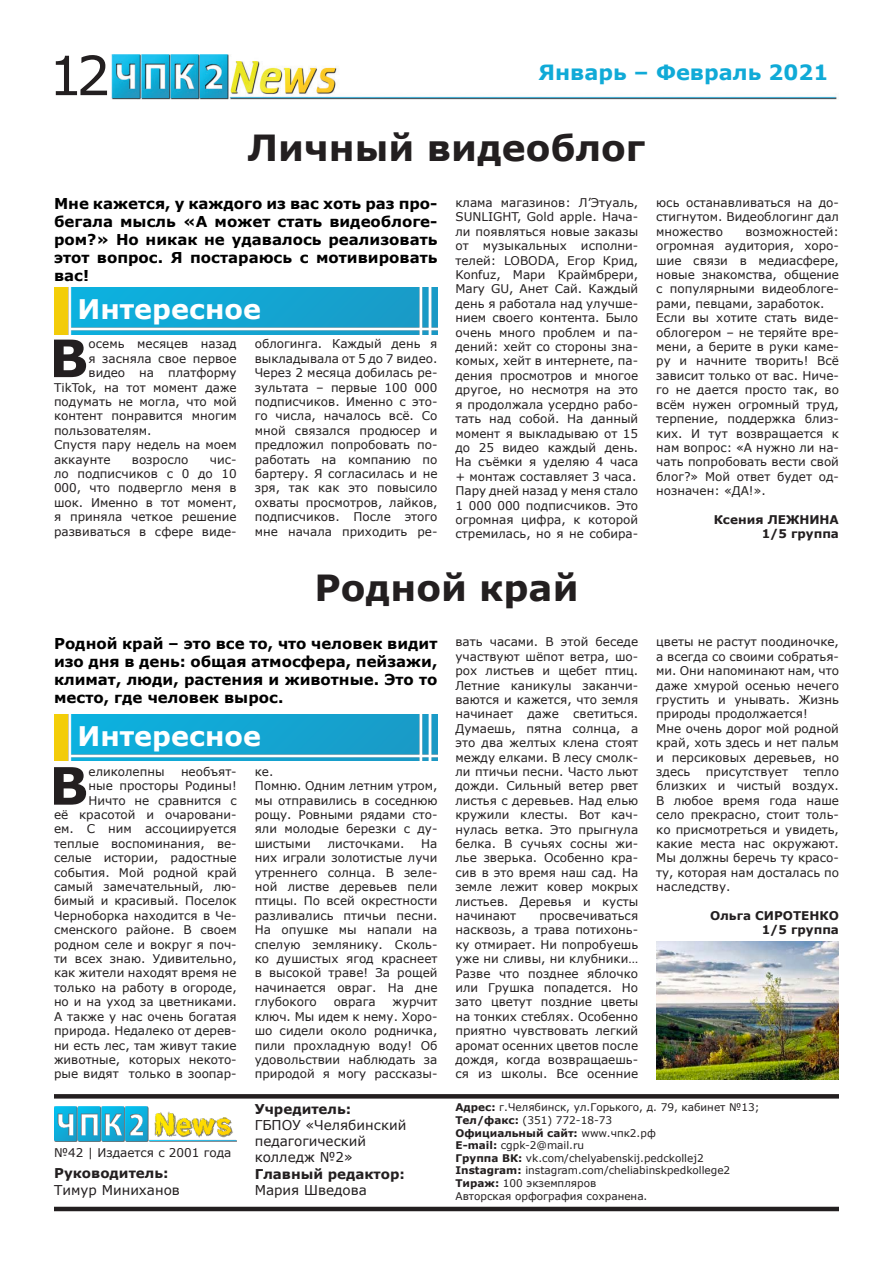
<style>
.page{position:relative;width:893px;height:1263px;background:#fff}
.page>*{position:absolute;margin:0;border:0;box-sizing:border-box;transform-origin:0 0}
.t1{font:54px "Verdana";color:#231f20}
.t2{font:700 51.6px "Verdana";color:#231f20}
.t3{font:700 36px "Verdana";color:#231f20}
.t4{font:700 27px "Verdana";color:#fff}
.t5{font:700 21px "Verdana";color:#10aad7}
.t6{font:700 15px/18px "Verdana";color:#000;text-align:justify}
.t7{font:13.5px/16.2px "Verdana";color:#231f20}
.t8{font:700 13.5px "Verdana";color:#231f20}
.t9{font:12px/14.4px "Verdana";color:#231f20;text-align:justify}
.t10{font:700 12px "Verdana";color:#231f20}
.t11{font:10.5px "Verdana";color:#231f20}
.t12{font:700 10.5px "Verdana";color:#231f20}
.s1{font-weight:700}
.s2{font-weight:400}
</style>
<div class="page">
<img style="left:111px;top:54px;width:726px;height:46px">
<hr style="left:54px;top:1207px;width:785px;height:4px;background:#231f20">
<img style="left:54px;top:288px;width:383px;height:46px">
<img style="left:54px;top:714px;width:383px;height:47px">
<svg style="left:54px;top:1094px;width:785px;height:4px;background:#282425"></svg>
<img style="left:54px;top:1106px;width:183px;height:35px">
<img style="left:656px;top:942px;width:183px;height:137px">
<h1 class="t1" style="left:48px;top:41px;width:64px">12</h1>
<h3 class="t5" style="left:538px;top:59px;width:291px">Январь – Февраль 2021</h3>
<p class="t3" style="left:248px;top:124px;width:399px">Личный видеоблог</p>
<p class="t6" style="left:54px;top:195px;width:385px">Мне кажется, у каждого из вас хоть раз про&shy;бегала мысль «А может стать видеоблоге&shy;ром?» Но никак не удавалось реализовать этот вопрос. Я постараюсь с мотивировать вас!</p>
<p class="t9" style="left:455px;top:196px;width:184px">клама магазинов: Л’Этуаль, SUNLIGHT, Gold apple. Нача&shy;ли появляться новые заказы от музыкальных исполни&shy;телей: LOBODA, Егор Крид, Konfuz, Мари Краймбрери, Mary GU, Анет Сай. Каждый день я работала над улучше&shy;нием своего контента. Было очень много проблем и па&shy;дений: хейт со стороны зна&shy;комых, хейт в интернете, па&shy;дения просмотров и многое другое, но несмотря на это я продолжала усердно рабо&shy;тать над собой. На данный момент я выкладываю от 15 до 25 видео каждый день.<br>На съёмки я уделяю 4 часа + монтаж составляет 3 часа.</p>
<p class="t9" style="left:455px;top:484px;width:184px">Пару дней назад у меня стало 1 000 000 подписчиков. Это огромная цифра, к которой стремилась, но я не собира-</p>
<p class="t4" style="left:78px;top:292px;width:185px">Интересное</p>
<p class="t9" style="left:255px;top:337px;width:184px">облогинга. Каждый день я выкладывала от 5 до 7 видео.<br>Через 2 месяца добилась ре&shy;зультата – первые 100 000 подписчиков. Именно с это&shy;го числа, началось всё. Со мной связался продюсер и предложил попробовать по&shy;работать на компанию по бартеру. Я согласилась и не зря, так как это повысило охваты просмотров, лайков, подписчиков. После этого мне начала приходить ре-</p>
<p class="t2" style="left:49px;top:325px;width:41px">В</p>
<p class="t9" style="left:89px;top:337px;width:150px">осемь месяцев назад</p>
<p class="t9" style="left:89px;top:351px;width:150px">я засняла свое первое</p>
<p class="t9" style="left:89px;top:366px;width:150px">видео на платформу</p>
<p class="t9" style="left:54px;top:380px;width:184px">TikTok, на тот момент даже</p>
<p class="t9" style="left:54px;top:394px;width:184px">подумать не могла, что мой</p>
<p class="t9" style="left:54px;top:409px;width:184px">контент понравится многим</p>
<p class="t9" style="left:54px;top:423px;width:99px">пользователям.</p>
<p class="t9" style="left:54px;top:438px;width:184px">Спустя пару недель на моем аккаунте</p>
<p class="t9" style="left:132px;top:452px;width:58px">возросло</p>
<p class="t9" style="left:54px;top:452px;width:184px;text-indent:156px">чис&shy;ло подписчиков с 0 до 10<br>000, что подвергло меня в шок. Именно в тот момент, я приняла четкое решение развиваться в сфере виде-</p>
<p class="t9" style="left:656px;top:196px;width:184px">юсь останавливаться на до&shy;стигнутом. Видеоблогинг дал множество</p>
<p class="t9" style="left:656px;top:224px;width:184px;text-indent:89px">возможностей: огромная аудитория, хоро&shy;шие связи в медиасфере, новые знакомства, общение с популярными видеоблоге&shy;рами, певцами, заработок.</p>
<p class="t9" style="left:656px;top:311px;width:184px">Если вы хотите стать виде&shy;облогером – не теряйте вре&shy;мени, а берите в руки каме&shy;ру и начните творить! Всё зависит только от вас. Ниче&shy;го не дается просто так, во всём нужен огромный труд, терпение, поддержка близ&shy;ких. И тут возвращается к нам вопрос: «А нужно ли на&shy;чать попробовать вести свой блог?» Мой ответ будет од&shy;нозначен: «ДА!».</p>
<p class="t10" style="left:714px;top:512px;width:127px">Ксения ЛЕЖНИНА</p>
<p class="t10" style="left:762px;top:526px;width:79px">1/5 группа</p>
<p class="t3" style="left:314px;top:564px;width:266px">Родной край</p>
<p class="t6" style="left:54px;top:634px;width:385px">Родной край – это все то, что человек видит изо дня в день: общая атмосфера, пейзажи, климат, люди, растения и животные. Это то место, где человек вырос.</p>
<p class="t4" style="left:78px;top:718px;width:185px">Интересное</p>
<p class="t9" style="left:54px;top:764px;width:184px;text-align:right">необъят-<br>ные просторы Родины!<br>Ничто не сравнится с<br>её красотой и очаровани&shy;ем. С ним ассоциируется теплые воспоминания, ве&shy;селые истории, радостные события. Мой родной край самый замечательный, лю&shy;бимый и красивый. Поселок<br>Черноборка находится в Че&shy;сменского районе. В своем родном селе и вокруг я поч&shy;ти всех знаю. Удивительно, как жители находят время не только на работу в огороде, но и на уход за цветниками.<br>А также у нас очень богатая природа. Недалеко от дерев&shy;ни есть лес, там живут такие животные, которых некото&shy;рые видят только в зоопар-</p>
<p class="t2" style="left:49px;top:752px;width:41px">В</p>
<p class="t9" style="left:89px;top:764px;width:78px">еликолепны</p>
<p class="t9" style="left:255px;top:764px;width:20px">ке.</p>
<p class="t9" style="left:255px;top:779px;width:184px">Помню. Одним летним утром, мы отправились в соседнюю рощу. Ровными рядами сто&shy;яли молодые березки с ду&shy;шистыми</p>
<p class="t9" style="left:255px;top:836px;width:184px;text-indent:167px">На них играли золотистые лучи утреннего солнца. В зеле&shy;ной листве деревьев пели птицы. По всей окрестности разливались птичьи песни.<br>На опушке мы напали на спелую землянику. Сколь&shy;ко душистых ягод краснеет в высокой траве! За рощей начинается овраг. На дне глубокого</p>
<p class="t9" style="left:328px;top:836px;width:78px">листочками.</p>
<p class="t9" style="left:255px;top:995px;width:184px;text-indent:138px">журчит ключ. Мы идем к нему. Хоро&shy;шо сидели около родничка, пили прохладную воду! Об удовольствии наблюдать за природой я могу рассказы-</p>
<p class="t9" style="left:334px;top:995px;width:43px">оврага</p>
<p class="t9" style="left:455px;top:635px;width:184px">вать часами. В этой беседе участвуют шёпот ветра, шо&shy;рох листьев и щебет птиц.<br>Летние каникулы заканчи&shy;ваются и кажется, что земля начинает даже светиться.<br>Думаешь, пятна солнца, а это два желтых клена стоят между елками. В лесу смолк&shy;ли птичьи песни. Часто льют дожди. Сильный ветер рвет листья с деревьев. Над елью кружили клесты. Вот кач&shy;нулась ветка. Это прыгнула белка. В сучьях сосны жи&shy;лье зверька. Особенно кра&shy;сив в это время наш сад. На земле лежит ковер мокрых листьев. Деревья и кусты начинают</p>
<p class="t9" style="left:455px;top:908px;width:184px;text-indent:84px">просвечиваться насквозь, а трава потихонь&shy;ку отмирает. Ни попробуешь уже ни сливы, ни клубники… Разве что позднее яблочко или Грушка попадется. Но зато цветут поздние цветы на тонких стеблях. Особенно приятно чувствовать легкий аромат осенних цветов после дождя, когда возвращаешь&shy;ся из школы. Все осенние</p>
<p class="t9" style="left:656px;top:635px;width:184px">цветы не растут поодиночке, а всегда со своими собратья&shy;ми. Они напоминают нам, что даже хмурой осенью нечего грустить и унывать. Жизнь природы продолжается!</p>
<p class="t9" style="left:656px;top:721px;width:184px">Мне очень дорог мой родной край, хоть здесь и нет пальм и персиковых деревьев, но здесь</p>
<p class="t9" style="left:656px;top:764px;width:184px;text-indent:147px">тепло близких и чистый воздух.<br>В любое время года наше село прекрасно, стоит толь&shy;ко присмотреться и увидеть, какие места нас окружают.<br>Мы должны беречь ту красо&shy;ту, которая нам досталась по наследству.</p>
<p class="t10" style="left:710px;top:908px;width:130px">Ольга СИРОТЕНКО</p>
<p class="t10" style="left:762px;top:922px;width:79px">1/5 группа</p>
<p class="t9" style="left:706px;top:764px;width:83px">присутствует</p>
<p class="t9" style="left:54px;top:1146px;width:179px">№42 | Издается с 2001 года</p>
<p class="t8" style="left:54px;top:1165px;width:116px">Руководитель:</p>
<p class="t7" style="left:54px;top:1182px;width:127px">Тимур Миниханов</p>
<p class="t8" style="left:255px;top:1100px;width:98px">Учредитель:</p>
<p class="t7" style="left:255px;top:1117px;width:153px">ГБПОУ «Челябинский педагогический</p>
<p class="t7" style="left:255px;top:1149px;width:100px">колледж №2»</p>
<p class="t8" style="left:255px;top:1165px;width:152px">Главный редактор:</p>
<p class="t7" style="left:255px;top:1182px;width:114px">Мария Шведова</p>
<p class="t11" style="left:455px;top:1101px;width:306px"><span class="s1">Адрес:</span> г.Челябинск, ул.Горького, д. 79, кабинет №13;</p>
<p class="t11" style="left:455px;top:1113px;width:158px"><span class="s1">Тел/факс:</span> (351) 772-18-73</p>
<p class="t12" style="left:455px;top:1126px;width:202px">Официальный сайт: <span class="s2">www.чпк2.рф</span></p>
<p class="t11" style="left:455px;top:1139px;width:130px"><span class="s1">E-mail:</span> cgpk-2@mail.ru</p>
<p class="t11" style="left:455px;top:1151px;width:250px"><span class="s1">Группа ВК:</span> vk.com/chelyabenskij.pedckollej2</p>
<p class="t11" style="left:455px;top:1164px;width:276px"><span class="s1">Instagram:</span> instagram.com/cheliabinskpedkollege2</p>
<p class="t11" style="left:455px;top:1176px;width:142px"><span class="s1">Тираж:</span> 100 экземпляров</p>
<p class="t11" style="left:455px;top:1189px;width:193px">Авторская орфография сохранена.</p>
</div>
